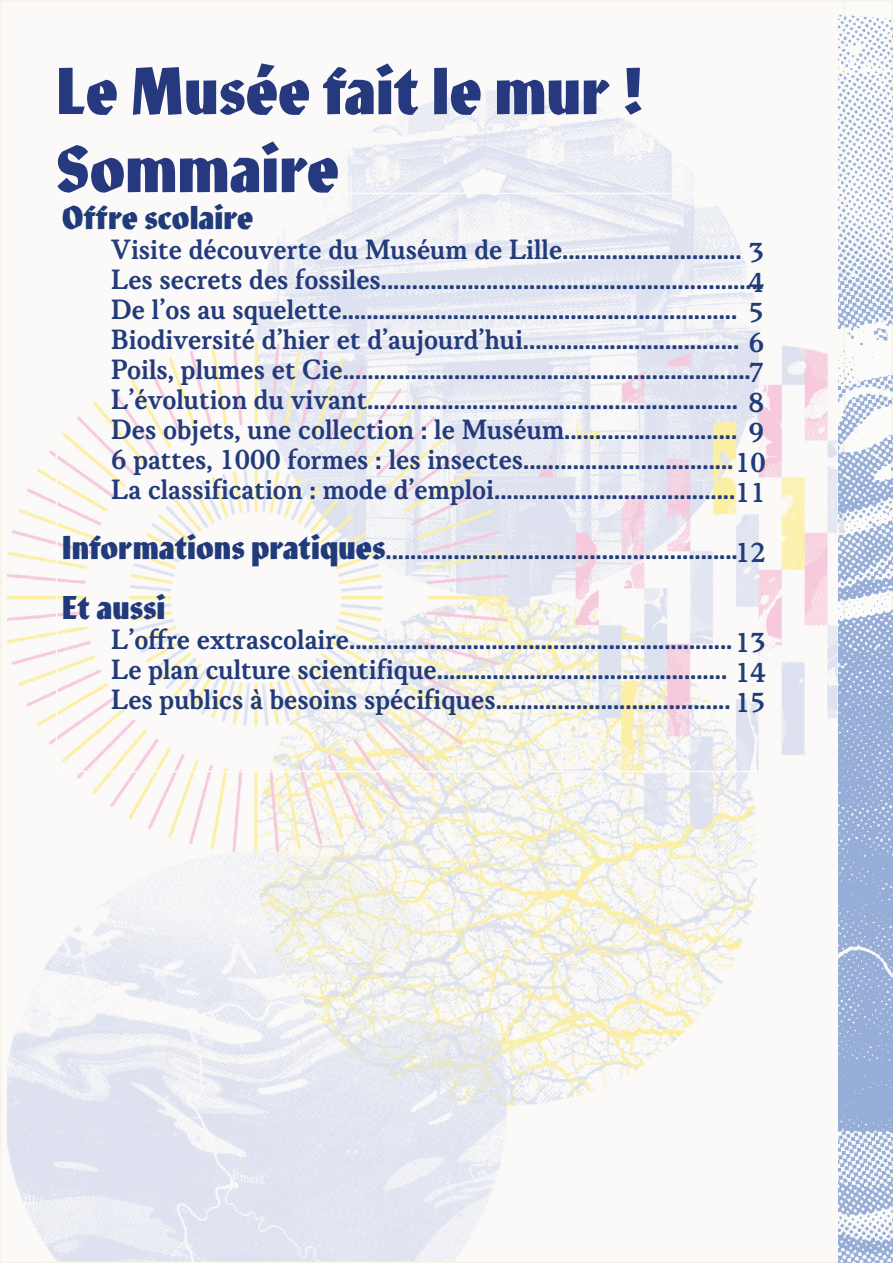
<style>
.page{position:relative;width:893px;height:1263px;background:#fff}
.page>*{position:absolute;margin:0;border:0;box-sizing:border-box;transform-origin:0 0}
.t1{font:700 condensed 63px/78px "Manofa";color:#26397e}
.t2{font:700 condensed 31.5px "Manofa";color:#213b7a}
.t3{font:30px/30px "Korpus C";color:#233b7b}
.t4{font:30px/30px "Korpus C";color:#213b7a}
.t5{font:30px/30px "Korpus C";color:#203d79;text-align:center}
.s1{font-family:"Manofa";font-weight:700;font-stretch:condensed;font-size:31.5px}
</style>
<div class="page">
<div style="left:1px;top:1px;width:843px;height:1261px;background:#fbfaf9"></div>
<img style="left:8px;top:90px;width:828px;height:1170px">
<svg style="left:838px;top:14px;width:54px;height:1249px"></svg>
<h1 class="t1" style="left:56px;top:47px;width:589px">Le Musée fait le mur !<br>Sommaire</h1>
<p class="t2" style="left:62px;top:190px;width:193px">Offre scolaire</p>
<p class="t3" style="left:111px;top:235px;width:654px">Visite découverte du Muséum de Lille.............................<br>Les secrets des fossiles..............................................................<br>De l’os au squelette................................................................<br>Biodiversité d’hier et d’aujourd’hui...................................<br>Poils, plumes et Cie..................................................................<br>L’évolution du vivant............................................................<br>Des objets, une collection : le Muséum............................<br>6 pattes, 1000 formes : les insectes..................................<br>La classification : mode d’emploi.......................................</p>
<p class="t4" style="left:62px;top:535px;width:677px"><span class="s1">Informations pratiques</span>.........................................................</p>
<p class="t2" style="left:62px;top:580px;width:105px">Et aussi</p>
<p class="t4" style="left:111px;top:625px;width:623px">L’offre extrascolaire..............................................................<br>Le plan culture scientifique...............................................<br>Les publics à besoins spécifiques......................................</p>
<p class="t5" style="left:735px;top:238px;width:32px">3<br>4<br>5<br>6<br>7<br>8<br>9<br>10<br>11</p>
<p class="t5" style="left:735px;top:538px;width:32px">12</p>
<p class="t5" style="left:735px;top:628px;width:32px;text-align:justify">13<br>14<br>15</p>
</div>
